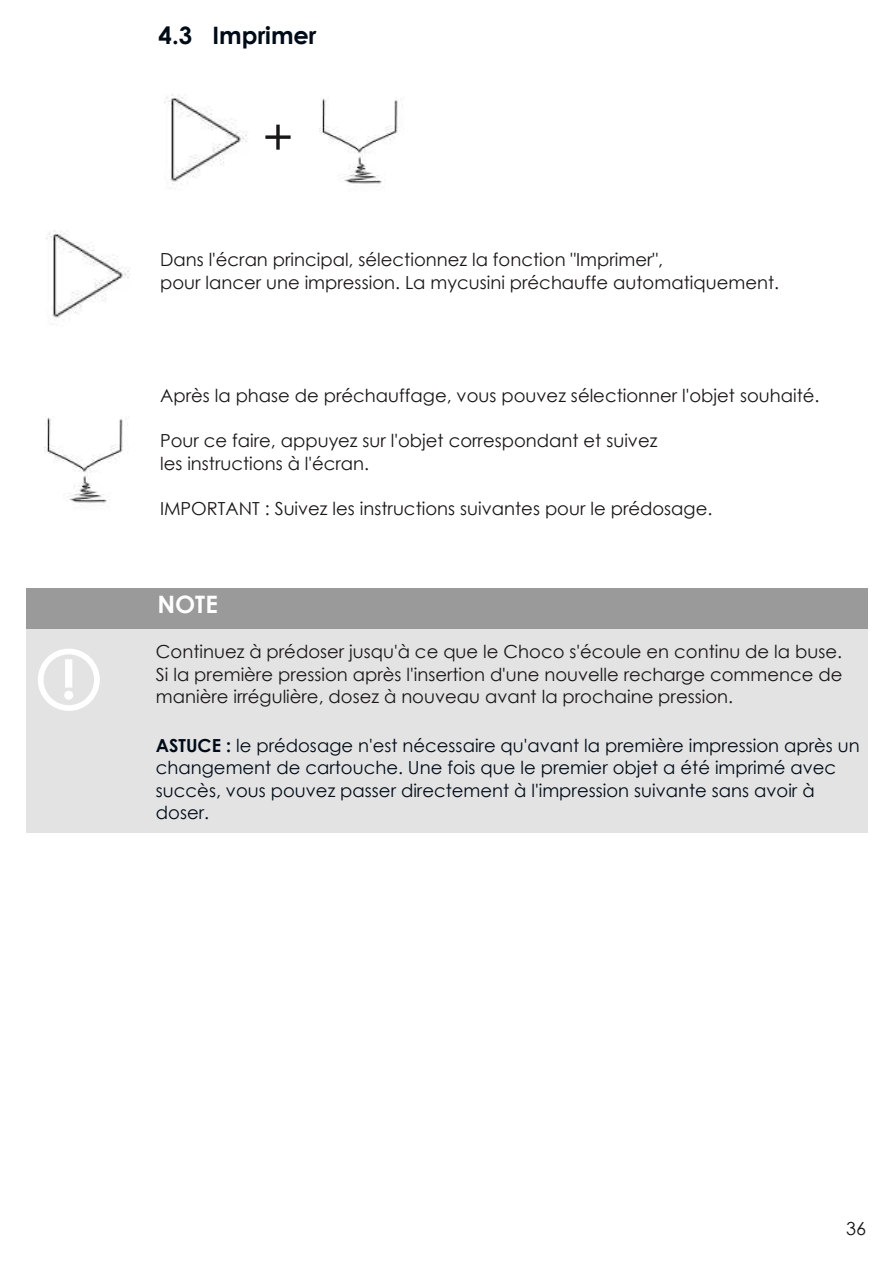
<style>
.page{position:relative;width:893px;height:1263px;background:#fff}
.page>*{position:absolute;margin:0;border:0;box-sizing:border-box;transform-origin:0 0}
.t1{font:700 54px "Century Gothic";color:#fff}
.t2{font:51px "Century Gothic";color:#181715}
.t3{font:700 24px "Century Gothic";color:#000b18}
.t4{font:700 24px "Century Gothic";color:#fff}
.t5{font:18px/22.5px "Century Gothic";color:#181715}
.t6{font:18px/22.5px "Century Gothic";color:#000b18}
.s1{font-weight:700}
</style>
<div class="page">
<img style="left:46px;top:230px;width:84px;height:88px">
<div style="left:26px;top:627px;width:841px;height:205px;background:#e3e3e3"></div>
<div style="left:38px;top:649px;width:62px;height:62px;border:6px solid #fff;border-radius:50%"></div>
<div style="left:26px;top:588px;width:841px;height:40px;background:#9a9a9a"></div>
<img style="left:44px;top:417px;width:84px;height:86px">
<img style="left:164px;top:94px;width:84px;height:88px">
<img style="left:319px;top:98px;width:84px;height:86px">
<h1 class="t1" style="left:61px;top:645px;width:17px">!</h1>
<h3 class="t3" style="left:158px;top:19px;width:159px">4.3 Imprimer</h3>
<h2 class="t2" style="left:263px;top:104px;width:32px">+</h2>
<p class="t5" style="left:160px;top:248px;width:621px">Dans l'écran principal, sélectionnez la fonction "Imprimer",<br>pour lancer une impression. La mycusini préchauffe automatiquement.</p>
<p class="t5" style="left:160px;top:384px;width:661px">Après la phase de préchauffage, vous pouvez sélectionner l'objet souhaité.</p>
<p class="t5" style="left:160px;top:429px;width:499px">Pour ce faire, appuyez sur l'objet correspondant et suivez les instructions à l'écran.</p>
<p class="t5" style="left:160px;top:496px;width:554px">IMPORTANT : Suivez les instructions suivantes pour le prédosage.</p>
<h3 class="t4" style="left:157px;top:588px;width:62px">NOTE</h3>
<p class="t5" style="left:156px;top:640px;width:688px;text-align:justify">Continuez à prédoser jusqu'à ce que le Choco s'écoule en continu de la buse.<br>Si la première pression après l'insertion d'une nouvelle recharge commence de manière irrégulière, dosez à nouveau avant la prochaine pression.</p>
<p class="t6" style="left:156px;top:733px;width:705px"><span class="s1">ASTUCE :</span> le prédosage n'est nécessaire qu'avant la première impression après un changement de cartouche. Une fois que le premier objet a été imprimé avec succès, vous pouvez passer directement à l'impression suivante sans avoir à doser.</p>
<p class="t5" style="left:846px;top:1216px;width:22px">36</p>
</div>
